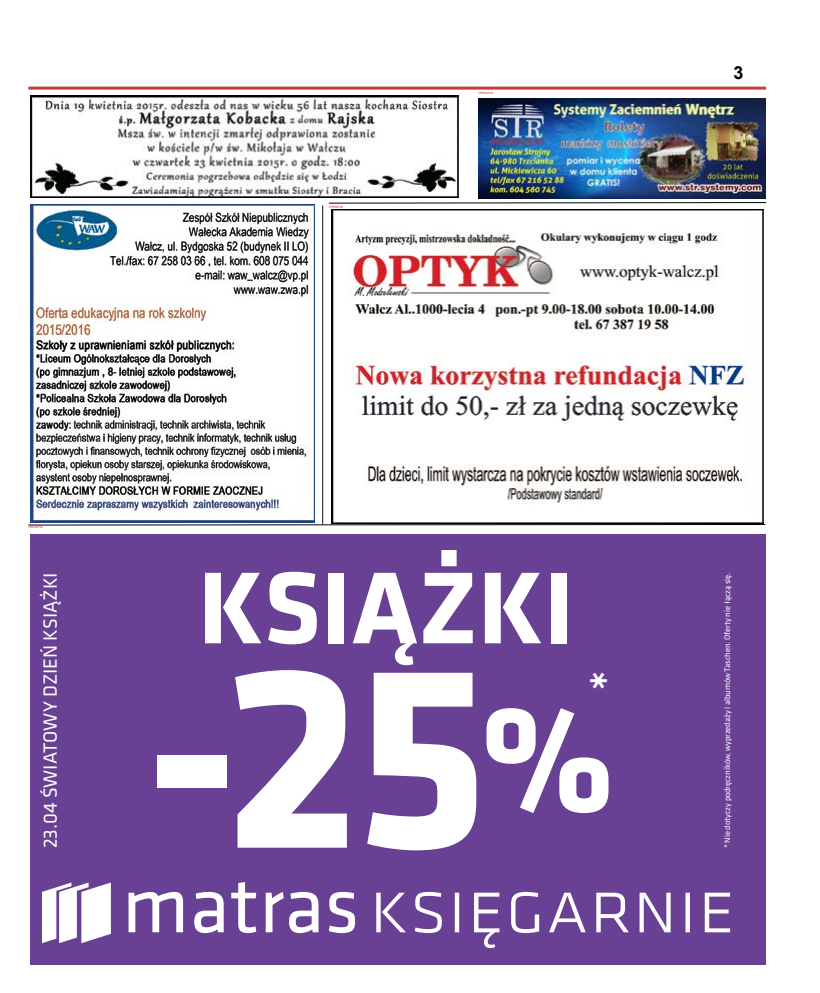
<style>
.page{position:relative;width:820px;height:993px;background:#fff}
.page>*{position:absolute;margin:0;border:0;box-sizing:border-box;transform-origin:0 0}
.t1{font:700 270.5px "Klavika Basic";color:#fff}
.t2{font:700 105.7px "Klavika Basic";color:#fff}
.t3{font:700 43.5px "Klavika Basic";color:#fff}
.t4{font:19.8px "Klavika Basic";color:#fff}
.t5{font:700 18px "Arial";color:#000}
.t6{font:8.4px "Klavika Basic";letter-spacing:-.005em;color:#fff}
.t7{font:4px "Arial";color:#cc573f}
.s1{font-size:152.9px}
</style>
<div class="page">
<hr style="left:28px;top:87px;width:737px;height:3px;background:#c83c3a">
<svg style="left:28px;top:523px;width:738px;height:3px"></svg>
<div style="left:30px;top:533px;width:735px;height:431px;background:#684194"></div>
<svg style="left:42px;top:882px;width:69px;height:60px"></svg>
<svg style="left:376px;top:891px;width:353px;height:56px"></svg>
<svg style="left:128px;top:882px;width:227px;height:50px"></svg>
<img style="left:478px;top:99px;width:287px;height:99px">
<img style="left:331px;top:209px;width:432px;height:315px">
<svg style="left:328px;top:202px;width:439px;height:2px"></svg>
<img style="left:30px;top:204px;width:285px;height:318px">
<hr style="left:322px;top:205px;width:1px;height:319px;background:#100e0e">
<img style="left:30px;top:95px;width:428px;height:102px">
<p class="t7" style="left:329px;top:203px;width:16px">reklama</p>
<p class="t7" style="left:478px;top:90px;width:16px">reklama</p>
<h3 class="t5" style="left:733px;top:61px;width:12px">3</h3>
<p class="t7" style="left:28px;top:524px;width:16px">reklama</p>
<h3 class="t4" style="left:37px;top:848px;width:277px;rotate:-90deg">23.04 ŚWIATOWY DZIEŃ KSIĄŻKI</h3>
<h2 class="t2" style="left:198px;top:531px;width:377px">KSIĄŻKI</h2>
<h1 class="t1" style="left:146px;top:562px;width:469px">-25<span class="s1">%</span></h1>
<h3 class="t3" style="left:588px;top:657px;width:22px">*</h3>
<p class="t6" style="left:721px;top:848px;width:277px;rotate:-90deg">* Nie dotyczy podręczników, wyprzedaży i albumów Taschen. Oferty nie łączą się.</p>
</div>
